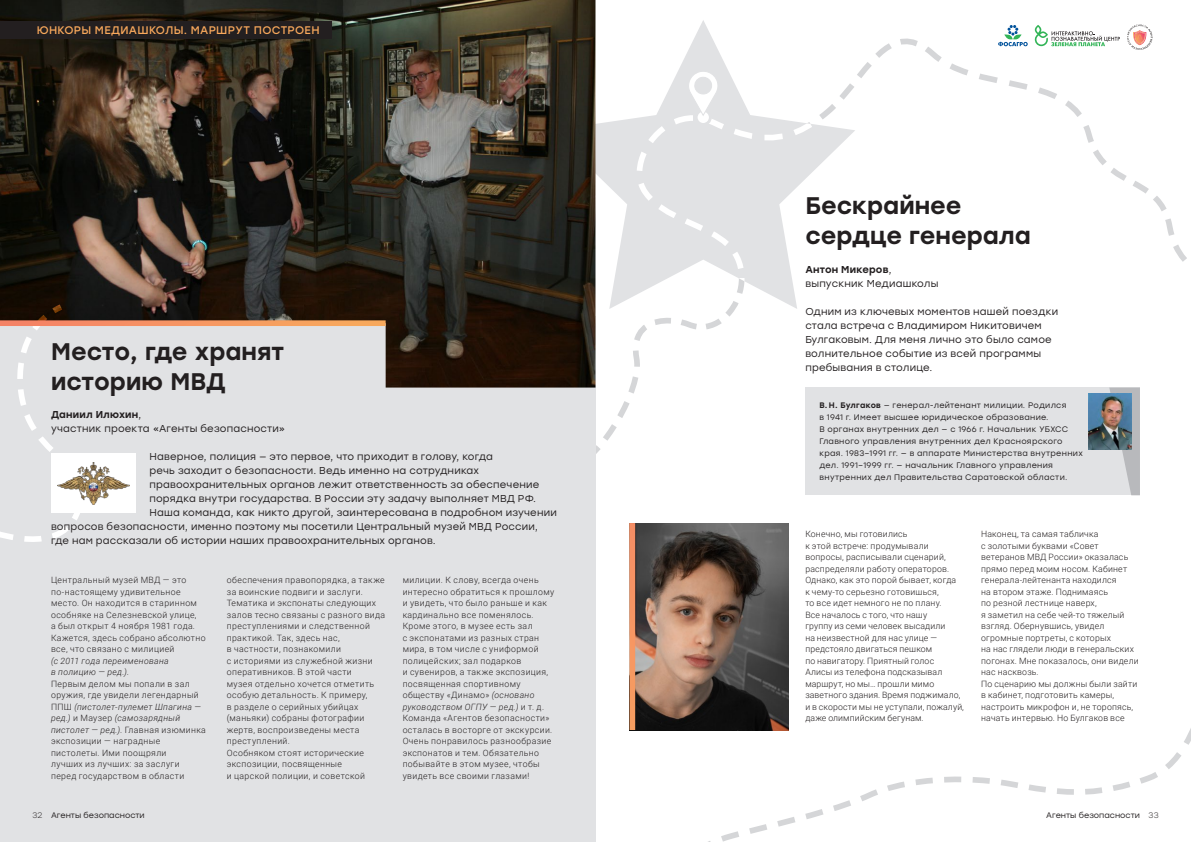
<style>
.page{position:relative;width:1191px;height:842px;background:#fff}
.page>*{position:absolute;margin:0;border:0;box-sizing:border-box;transform-origin:0 0}
.t1{font:500 24px/30px "Stolzl";color:#231f20}
.t2{font:11px "Stolzl";letter-spacing:.025em;color:#f9a95c}
.t3{font:10px/14px "Stolzl";letter-spacing:.015em;color:#231f20}
.t4{font:300 8.7px/11.5px "Roboto";letter-spacing:.04em;color:#231f20}
.t5{font:300 8.7px/11.5px "Roboto";letter-spacing:.02em;color:#231f20}
.t6{font:8px/12px "Stolzl";letter-spacing:.035em;color:#231f20}
.t7{font:8px "Stolzl";color:#231f20}
.s1{font-weight:500}
.s2{font-style:italic}
.s3{font-weight:300}
</style>
<div class="page">
<svg style="left:900px;top:38px;width:17px;height:3px"></svg>
<svg style="left:595px;top:41px;width:592px;height:430px"></svg>
<img style="left:635px;top:523px;width:153px;height:122px">
<svg style="left:633px;top:70px;width:86px;height:107px"></svg>
<svg style="left:630px;top:645px;width:561px;height:197px"></svg>
<div style="left:629px;top:523px;width:6px;height:207px;background:#f69663"></div>
<div style="left:805px;top:388px;width:335px;height:107px;background:#e1e2e4"></div>
<svg style="left:1109px;top:388px;width:31px;height:107px"></svg>
<img style="left:1089px;top:393px;width:42px;height:57px">
<div style="left:0;top:316px;width:595px;height:526px;background:#e1e2e4"></div>
<img style="left:0;top:0;width:595px;height:388px">
<div style="left:0;top:22px;width:332px;height:17px;background:#231f20"></div>
<svg style="left:135px;top:320px;width:251px;height:6px;fill:#f69b5f"></svg>
<svg style="left:0;top:303px;width:135px;height:239px"></svg>
<img style="left:57px;top:462px;width:72px;height:42px">
<svg style="left:1034px;top:25px;width:85px;height:21px"></svg>
<svg style="left:1127px;top:24px;width:25px;height:26px"></svg>
<svg style="left:998px;top:25px;width:29px;height:21px"></svg>
<p class="t2" style="left:37px;top:22px;width:284px">ЮНКОРЫ МЕДИАШКОЛЫ. МАРШРУТ ПОСТРОЕН</p>
<h1 class="t1" style="left:51px;top:335px;width:234px">Место, где хранят историю МВД</h1>
<p class="t3" style="left:51px;top:407px;width:236px"><span class="s1">Даниил Илюхин</span>,<br>участник проекта «Агенты безопасности»</p>
<p class="t3" style="left:149px;top:449px;width:345px">Наверное, полиция — это первое, что приходит в голову, когда</p>
<p class="t3" style="left:149px;top:463px;width:331px">речь заходит о безопасности. Ведь именно на сотрудниках</p>
<p class="t3" style="left:149px;top:477px;width:391px">правоохранительных органов лежит ответственность за обеспечение</p>
<p class="t3" style="left:149px;top:491px;width:388px">порядка внутри государства. В России эту задачу выполняет МВД РФ.</p>
<p class="t3" style="left:149px;top:505px;width:409px">Наша команда, как никто другой, заинтересована в подробном изучении</p>
<p class="t3" style="left:51px;top:519px;width:488px">вопросов безопасности, именно поэтому мы посетили Центральный музей МВД России,</p>
<p class="t3" style="left:51px;top:533px;width:386px">где нам рассказали об истории наших правоохранительных органов.</p>
<p class="t4" style="left:51px;top:574px;width:156px">Центральный музей МВД — это по‑настоящему удивительное место. Он находится в старинном особняке на Селезневской улице,<br>а был открыт 4 ноября 1981 года.<br>Кажется, здесь собрано абсолютно все, что связано с милицией</p>
<p class="t4" style="left:51px;top:654px;width:156px"><span class="s2">(с 2011 года переименована<br>в полицию — ред.)</span>.<br>Первым делом мы попали в зал оружия, где увидели легендарный<br>ППШ <span class="s2">(пистолет-пулемет Шпагина — ред.)</span> и Маузер <span class="s2">(самозарядный пистолет — ред.)</span>. Главная изюминка экспозиции — наградные пистолеты. Ими поощряли<br>лучших из лучших: за заслуги перед государством в области</p>
<p class="t4" style="left:227px;top:574px;width:160px">обеспечения правопорядка, а также за воинские подвиги и заслуги.<br>Тематика и экспонаты следующих залов тесно связаны с разного вида преступлениями и следственной практикой. Так, здесь нас,<br>в частности, познакомили<br>с историями из служебной жизни оперативников. В этой части<br>музея отдельно хочется отметить особую детальность. К примеру,<br>в разделе о серийных убийцах (маньяки) собраны фотографии жертв, воспроизведены места преступлений.<br>Особняком стоят исторические экспозиции, посвященные<br>и царской полиции, и советской</p>
<p class="t4" style="left:403px;top:574px;width:153px">милиции. К слову, всегда очень интересно обратиться к прошлому и увидеть, что было раньше и как кардинально все поменялось.<br>Кроме этого, в музее есть зал<br>с экспонатами из разных стран мира, в том числе с униформой полицейских; зал подарков<br>и сувениров, а также экспозиция, посвященная спортивному обществу «Динамо» <span class="s2">(основано руководством ОГПУ — ред.)</span> и т. д.<br>Команда «Агентов безопасности» осталась в восторге от экскурсии.<br>Очень понравилось разнообразие экспонатов и тем. Обязательно побывайте в этом музее, чтобы увидеть все своими глазами!</p>
<h1 class="t1" style="left:805px;top:190px;width:227px">Бескрайнее сердце генерала</h1>
<p class="t3" style="left:805px;top:262px;width:135px"><span class="s1">Антон Микеров</span>, выпускник Медиашколы</p>
<p class="t3" style="left:805px;top:304px;width:254px">Одним из ключевых моментов нашей поездки стала встреча с Владимиром Никитовичем Булгаковым. Для меня лично это было самое волнительное событие из всей программы пребывания в столице.</p>
<p class="t6" style="left:819px;top:399px;width:265px"><span class="s1">В. Н. Булгаков</span> — генерал-лейтенант милиции. Родился<br>в 1941 г. Имеет высшее юридическое образование.<br>В органах внутренних дел — с 1966 г. Начальник УБХСС Главного управления внутренних дел Красноярского края. 1983–1991 гг. — в аппарате Министерства внутренних дел. 1991–1999 гг. — начальник Главного управления внутренних дел Правительства Саратовской области.</p>
<p class="t5" style="left:805px;top:528px;width:160px">Конечно, мы готовились<br>к этой встрече: продумывали вопросы, расписывали сценарий, распределяли работу операторов.<br>Однако, как это порой бывает, когда<br>к чему-то серьезно готовишься,<br>то все идет немного не по плану.<br>Все началось с того, что нашу<br>группу из семи человек высадили<br>на неизвестной для нас улице — предстояло двигаться пешком<br>по навигатору. Приятный голос<br>Алисы из телефона подсказывал маршрут, но мы… прошли мимо заветного здания. Время поджимало, и в скорости мы не уступали, пожалуй, даже олимпийским бегунам.</p>
<p class="t4" style="left:981px;top:528px;width:159px">Наконец, та самая табличка<br>с золотыми буквами «Совет ветеранов МВД России» оказалась прямо перед моим носом. Кабинет генерала-лейтенанта находился<br>на втором этаже. Поднимаясь<br>по резной лестнице наверх,<br>я заметил на себе чей-то тяжелый взгляд. Обернувшись, увидел огромные портреты, с которых<br>на нас глядели люди в генеральских погонах. Мне показалось, они видели нас насквозь.<br>По сценарию мы должны были зайти в кабинет, подготовить камеры, настроить микрофон и, не торопясь, начать интервью. Но Булгаков все</p>
<p class="t7" style="left:32px;top:810px;width:114px"><span class="s3">32</span> Агенты безопасности</p>
<p class="t7" style="left:1046px;top:810px;width:114px">Агенты безопасности <span class="s3">33</span></p>
</div>
